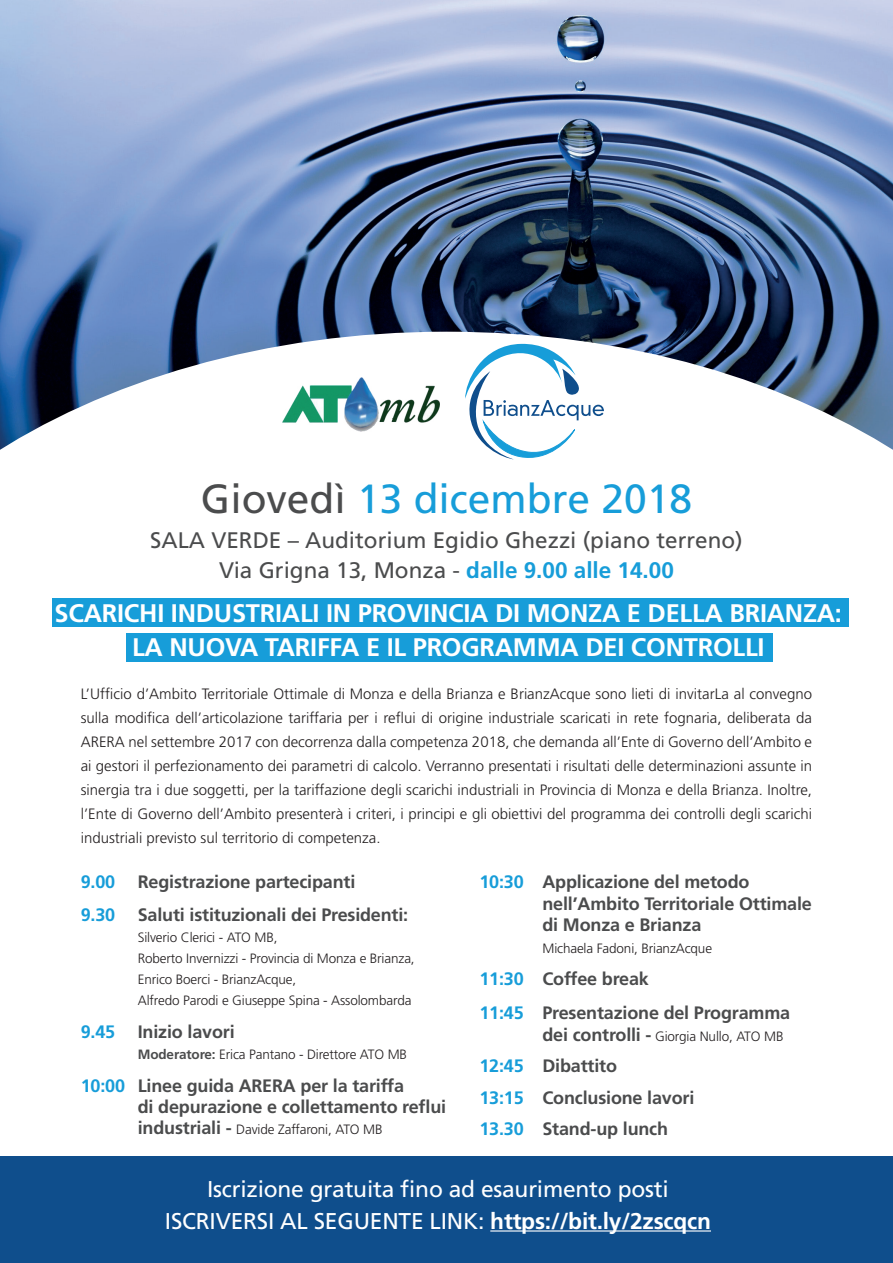
<style>
.page{position:relative;width:893px;height:1263px;background:#fff}
.page>*{position:absolute;margin:0;border:0;box-sizing:border-box;transform-origin:0 0}
.t1{font:40.65px "Frutiger";color:#179dd9}
.t2{font:700 25.35px/33.9px "Frutiger";letter-spacing:-.01em;color:#fff;text-align:center}
.t3{font:22.8px/31.5px "Frutiger";letter-spacing:-.01em;color:#fff;text-align:center}
.t4{font:22.5px/30px "Frutiger";color:#4b4c4d;text-align:center}
.t5{font:700 18px/21.8px "Frutiger";letter-spacing:-.01em;color:#4b4c4d}
.t6{font:700 18px "Frutiger";color:#179dd9}
.t7{font:300 15px/24px "Frutiger";color:#231f20;text-align:justify}
.t8{font:300 13.5px/21px "Frutiger";letter-spacing:-.01em;color:#231f20}
.s1{color:#4b4c4d}
.s2{font-weight:700;color:#179dd9}
.s3{color:#179dd9}
.s4{font-weight:700;font-size:18px;color:#4b4c4d}
.s5{font-weight:700;color:#4b4c4d}
.s6{font-weight:700}
</style>
<div class="page">
<img style="left:0;top:0;width:893px;height:332px">
<svg style="left:0;top:332px;width:893px;height:330px"></svg>
<div style="left:0;top:1156px;width:893px;height:107px;background:#0f4e8c"></div>
<svg style="left:465px;top:343px;width:139px;height:119px"></svg>
<img style="left:282px;top:378px;width:158px;height:53px">
<div style="left:52px;top:599px;width:797px;height:28px;background:#179dd9"></div>
<div style="left:126px;top:633px;width:647px;height:28px;background:#179dd9"></div>
<hr style="left:490px;top:1230px;width:221px;height:1px;background:#fff">
<h1 class="t1" style="left:201px;top:475px;width:493px"><span class="s1">Giovedì</span> 13 dicembre 2018</h1>
<h3 class="t4" style="left:150px;top:525px;width:594px">SALA VERDE – Auditorium Egidio Ghezzi (piano terreno)<br>Via Grigna 13, Monza - <span class="s2">dalle 9.00 alle 14.00</span></h3>
<h2 class="t2" style="left:55px;top:597px;width:789px">SCARICHI INDUSTRIALI IN PROVINCIA DI MONZA E DELLA BRIANZA:<br>LA NUOVA TARIFFA E IL PROGRAMMA DEI CONTROLLI</h2>
<p class="t7" style="left:81px;top:682px;width:733px">L’Ufficio d’Ambito Territoriale Ottimale di Monza e della Brianza e BrianzAcque sono lieti di invitarLa al convegno sulla modifica dell’articolazione tariffaria per i reflui di origine industriale scaricati in rete fognaria, deliberata da ARERA nel settembre 2017 con decorrenza dalla competenza 2018, che demanda all’Ente di Governo dell’Ambito e ai gestori il perfezionamento dei parametri di calcolo. Verranno presentati i risultati delle determinazioni assunte in sinergia tra i due soggetti, per la tariffazione degli scarichi industriali in Provincia di Monza e della Brianza. Inoltre, l’Ente di Governo dell’Ambito presenterà i criteri, i principi e gli obiettivi del programma dei controlli degli scarichi industriali previsto sul territorio di competenza.</p>
<p class="t5" style="left:542px;top:871px;width:271px;text-indent:-63px"><span class="s3">10:30</span> Applicazione del metodo nell’Ambito Territoriale Ottimale di Monza e Brianza</p>
<p class="t8" style="left:542px;top:938px;width:171px">Michaela Fadoni, BrianzAcque</p>
<p class="t5" style="left:479px;top:961px;width:312px;line-height:34.5px"><span class="s3">11:30</span> Coffee break<br><span class="s3">11:45</span> Presentazione del Programma</p>
<p class="t8" style="left:542px;top:1026px;width:243px"><span class="s4">dei controlli -</span> Giorgia Nullo, ATO MB</p>
<p class="t5" style="left:479px;top:1050px;width:216px;line-height:31.5px"><span class="s3">12:45</span> Dibattito<br><span class="s3">13:15</span> Conclusione lavori<br><span class="s3">13.30</span> Stand-up lunch</p>
<p class="t6" style="left:81px;top:871px;width:36px">9.00</p>
<p class="t5" style="left:138px;top:871px;width:219px">Registrazione partecipanti</p>
<p class="t6" style="left:81px;top:904px;width:36px">9.30</p>
<p class="t5" style="left:138px;top:904px;width:272px">Saluti istituzionali dei Presidenti:</p>
<p class="t8" style="left:138px;top:927px;width:278px">Silverio Clerici - ATO MB,<br>Roberto Invernizzi - Provincia di Monza e Brianza, Enrico Boerci - BrianzAcque,<br>Alfredo Parodi e Giuseppe Spina - Assolombarda</p>
<p class="t6" style="left:81px;top:1021px;width:36px">9.45</p>
<p class="t5" style="left:138px;top:1021px;width:98px">Inizio lavori</p>
<p class="t8" style="left:138px;top:1044px;width:271px"><span class="s5">Moderatore:</span> Erica Pantano - Direttore ATO MB</p>
<p class="t5" style="left:138px;top:1076px;width:310px;line-height:21px;text-indent:-57px"><span class="s3">10:00</span> Linee guida ARERA per la tariffa<br>di depurazione e collettamento reflui</p>
<p class="t8" style="left:138px;top:1119px;width:246px"><span class="s4">industriali -</span> Davide Zaffaroni, ATO MB</p>
<h3 class="t3" style="left:165px;top:1174px;width:548px">Iscrizione gratuita fino ad esaurimento posti<br>ISCRIVERSI AL SEGUENTE LINK: <span class="s6">https://bit.ly/2zscqcn</span></h3>
</div>
